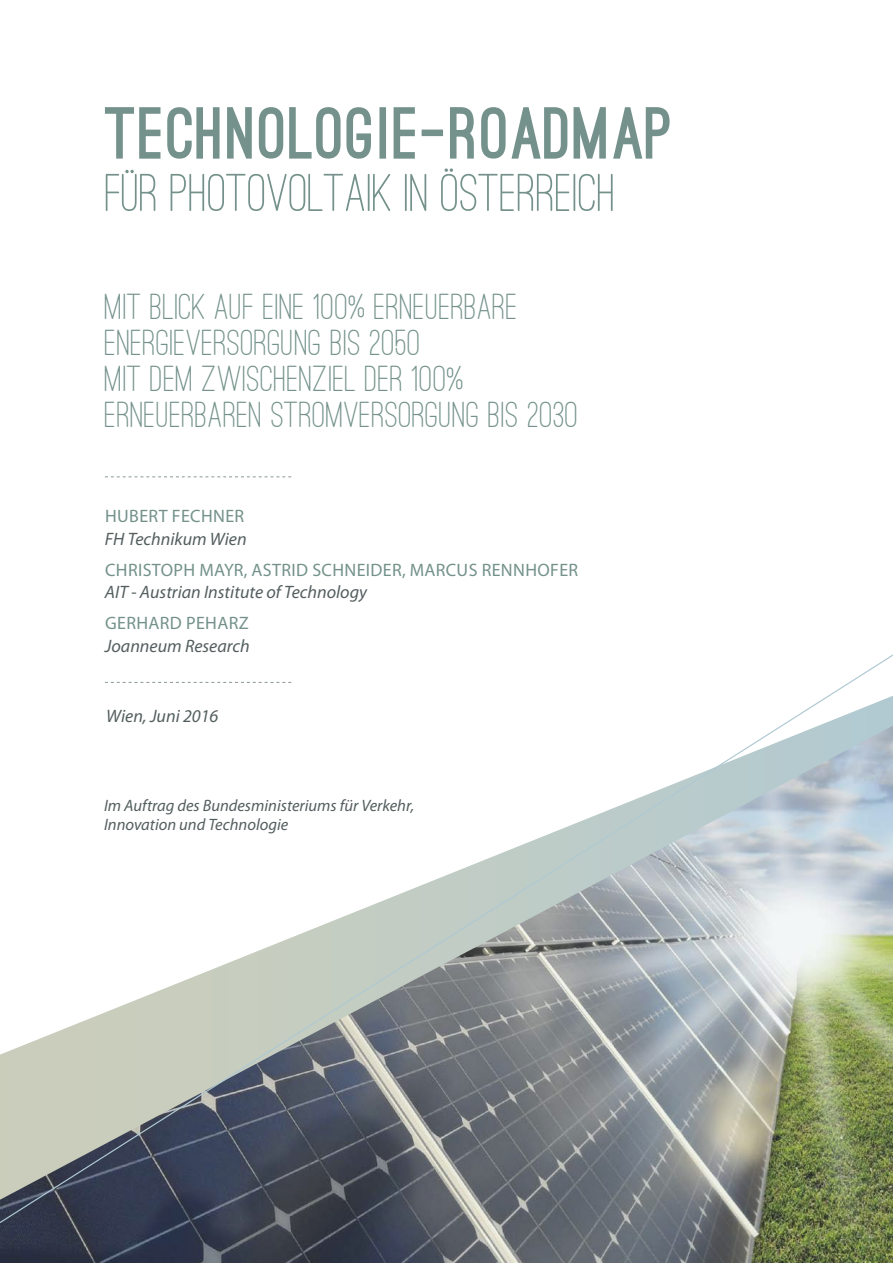
<style>
.page{position:relative;width:893px;height:1263px;background:#fff}
.page>*{position:absolute;margin:0;border:0;box-sizing:border-box;transform-origin:0 0}
.t1{font:900 69.75px "Ostrich Sans";letter-spacing:.03em;color:#74928b}
.t2{font:500 55.05px "Ostrich Sans Rounded";color:#74928b}
.t3{font:500 37.5px/36px "Ostrich Sans Rounded";letter-spacing:.01em;color:#74928b}
.t4{font:italic 18px "Myriad Pro";color:#545e5f}
.t5{font:18px "Myriad Pro";letter-spacing:.02em;color:#74928b}
.t6{font:italic 16.5px/19.5px "Myriad Pro";color:#545e5f}
</style>
<div class="page">
<img style="left:0;top:1224px;width:893px;height:39px">
<svg style="left:0;top:654px;width:893px;height:570px"></svg>
<svg style="left:122px;top:170px;width:15px;height:41px"></svg>
<svg style="left:441px;top:168px;width:16px;height:43px"></svg>
<svg style="left:105px;top:477px;width:186px;height:1px"></svg>
<svg style="left:105px;top:682px;width:186px;height:1px"></svg>
<h1 class="t1" style="left:105px;top:107px;width:569px">TECHNOLOGIE-ROADMAP</h1>
<h2 class="t2" style="left:105px;top:160px;width:513px">F R PHOTOVOLTAIK IN STERREICH</h2>
<p class="t3" style="left:105px;top:288px;width:475px">MIT BLICK AUF EINE 100% ERNEUERBARE ENERGIEVERSORGUNG BIS 2050<br>MIT DEM ZWISCHENZIEL DER 100% ERNEUERBAREN STROMVERSORGUNG BIS 2030</p>
<p class="t5" style="left:105px;top:505px;width:141px">HUBERT FECHNER</p>
<p class="t4" style="left:105px;top:527px;width:143px">FH Technikum Wien</p>
<p class="t5" style="left:105px;top:558px;width:475px">CH RISTOPH MAYR, ASTRID SCHNEIDER, MARCUS RENNHOFER</p>
<p class="t4" style="left:105px;top:581px;width:264px">AIT - Austrian Institute of Technology</p>
<p class="t5" style="left:105px;top:612px;width:145px">GERHARD PEHARZ</p>
<p class="t4" style="left:105px;top:634px;width:146px">Joanneum Research</p>
<p class="t4" style="left:106px;top:704px;width:114px">Wien, Juni 2016</p>
<p class="t6" style="left:104px;top:795px;width:312px">Im Auftrag des Bundesministeriums für Verkehr,<br>Innovation und Technologie</p>
</div>
